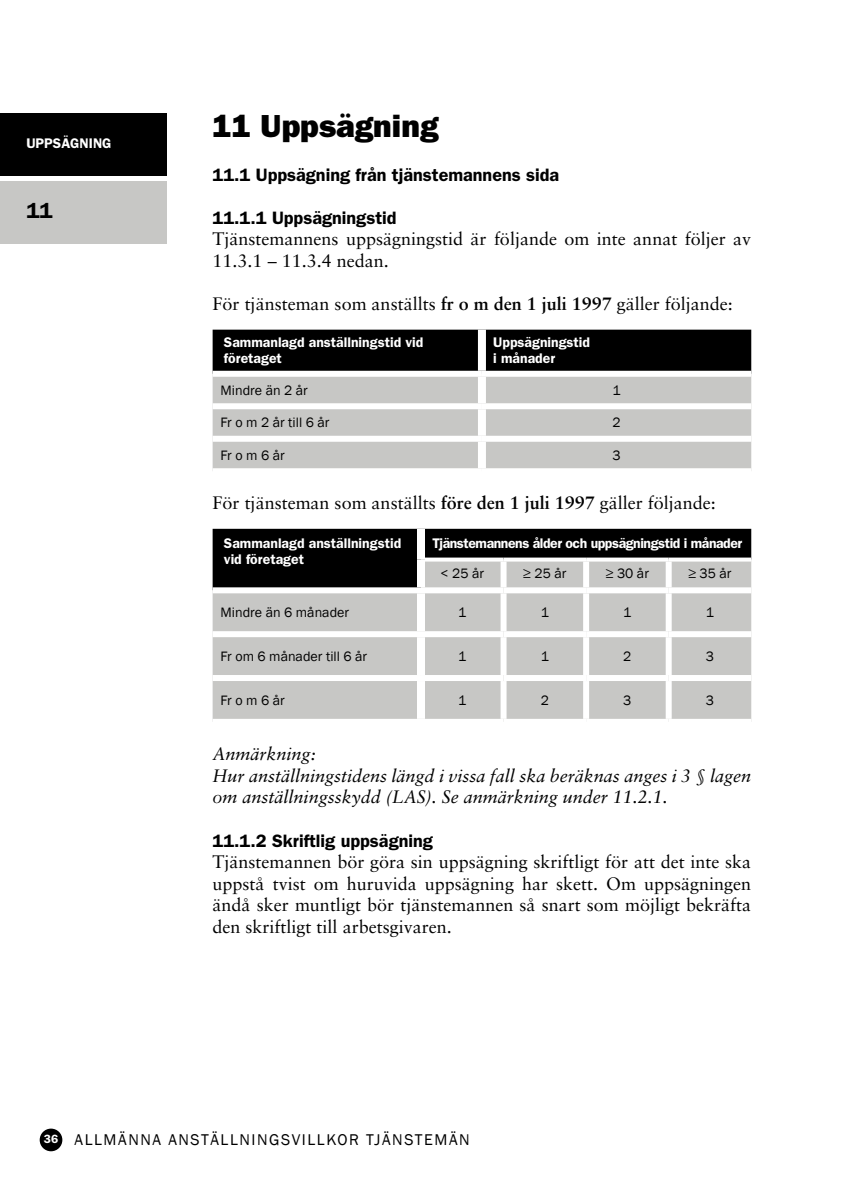
<style>
.page{position:relative;width:842px;height:1191px;background:#fff}
.page>*{position:absolute;margin:0;border:0;box-sizing:border-box;transform-origin:0 0}
.t1{font:800 32px "Franklin Gothic";color:#000}
.t2{font:600 22px "Franklin Gothic";color:#000}
.t3{font:18px/21.6px "Sabon";color:#000}
.t4{font:italic 18px/21.6px "Sabon";color:#000}
.t5{font:600 18px "Franklin Gothic";color:#000}
.t6{font:16px "Franklin Gothic";letter-spacing:.1em;color:#000}
.t7{font:14px "Franklin Gothic";color:#000}
.t8{font:600 14px/16.6px "Franklin Gothic";color:#fff}
.t9{font:600 14px "Franklin Gothic";letter-spacing:-.03em;color:#fff}
.t10{font:600 12px "Franklin Gothic";color:#fff}
.s1{font-weight:700}
</style>
<div class="page">
<div style="left:41px;top:1129px;width:20px;height:21px;background:#000;border-radius:50%"></div>
<div style="left:40px;top:1128px;width:22px;height:23px;border:2px solid #000;border-radius:50%"></div>
<div style="left:213px;top:330px;width:538px;height:41px;background:#000"></div>
<div style="left:213px;top:377px;width:538px;height:91px;background:#c7c7c5"></div>
<div style="left:213px;top:403px;width:269px;height:6px;background:#fff"></div>
<div style="left:482px;top:403px;width:269px;height:6px;background:#fff"></div>
<div style="left:478px;top:377px;width:8px;height:26px;background:#fff"></div>
<div style="left:213px;top:436px;width:269px;height:6px;background:#fff"></div>
<div style="left:478px;top:330px;width:8px;height:41px;background:#fff"></div>
<div style="left:478px;top:409px;width:8px;height:27px;background:#fff"></div>
<div style="left:478px;top:442px;width:8px;height:26px;background:#fff"></div>
<div style="left:482px;top:436px;width:269px;height:6px;background:#fff"></div>
<div style="left:213px;top:529px;width:538px;height:30px;background:#000"></div>
<svg style="left:213px;top:559px;width:538px;height:160px;background:#b7b7b5"></svg>
<div style="left:213px;top:587px;width:208px;height:6px;background:#fff"></div>
<div style="left:213px;top:631px;width:208px;height:6px;background:#fff"></div>
<div style="left:421px;top:631px;width:83px;height:6px;background:#fff"></div>
<div style="left:669px;top:631px;width:82px;height:6px;background:#fff"></div>
<div style="left:417px;top:593px;width:8px;height:38px;background:#fff"></div>
<svg style="left:425px;top:557px;width:79px;height:4px"></svg>
<svg style="left:669px;top:557px;width:82px;height:4px"></svg>
<div style="left:417px;top:559px;width:8px;height:28px;background:#fff"></div>
<div style="left:421px;top:587px;width:83px;height:6px;background:#fff"></div>
<div style="left:669px;top:587px;width:82px;height:6px;background:#fff"></div>
<svg style="left:504px;top:557px;width:82px;height:4px"></svg>
<svg style="left:586px;top:557px;width:83px;height:4px"></svg>
<div style="left:501px;top:561px;width:6px;height:26px;background:#fff"></div>
<div style="left:583px;top:561px;width:6px;height:26px;background:#fff"></div>
<div style="left:666px;top:561px;width:6px;height:26px;background:#fff"></div>
<div style="left:504px;top:587px;width:82px;height:6px;background:#fff"></div>
<div style="left:501px;top:593px;width:6px;height:38px;background:#fff"></div>
<div style="left:586px;top:587px;width:83px;height:6px;background:#fff"></div>
<div style="left:583px;top:593px;width:6px;height:38px;background:#fff"></div>
<div style="left:666px;top:593px;width:6px;height:38px;background:#fff"></div>
<div style="left:504px;top:631px;width:82px;height:6px;background:#fff"></div>
<div style="left:501px;top:637px;width:6px;height:38px;background:#fff"></div>
<div style="left:586px;top:631px;width:83px;height:6px;background:#fff"></div>
<div style="left:583px;top:637px;width:6px;height:38px;background:#fff"></div>
<div style="left:666px;top:637px;width:6px;height:38px;background:#fff"></div>
<div style="left:504px;top:675px;width:82px;height:6px;background:#fff"></div>
<div style="left:501px;top:681px;width:6px;height:38px;background:#fff"></div>
<div style="left:586px;top:675px;width:83px;height:6px;background:#fff"></div>
<div style="left:583px;top:681px;width:6px;height:38px;background:#fff"></div>
<div style="left:666px;top:681px;width:6px;height:38px;background:#fff"></div>
<div style="left:213px;top:675px;width:208px;height:6px;background:#fff"></div>
<div style="left:417px;top:529px;width:8px;height:30px;background:#fff"></div>
<div style="left:417px;top:637px;width:8px;height:38px;background:#fff"></div>
<div style="left:417px;top:681px;width:8px;height:38px;background:#fff"></div>
<div style="left:421px;top:675px;width:83px;height:6px;background:#fff"></div>
<div style="left:669px;top:675px;width:82px;height:6px;background:#fff"></div>
<div style="left:0;top:113px;width:167px;height:63px;background:#000"></div>
<div style="left:0;top:181px;width:167px;height:63px;background:#c7c7c5"></div>
<p class="t8" style="left:26px;top:135px;width:87px">UPPSÄGNING</p>
<p class="t2" style="left:26px;top:198px;width:28px">11</p>
<h1 class="t1" style="left:213px;top:108px;width:227px">11 Uppsägning</h1>
<p class="t5" style="left:213px;top:164px;width:348px">11.1 Uppsägning från tjänstemannens sida</p>
<p class="t5" style="left:213px;top:207px;width:185px">11.1.1 Uppsägningstid</p>
<p class="t3" style="left:213px;top:228px;width:540px">Tjänstemannens uppsägningstid är följande om inte annat följer av<br>11.3.1 – 11.3.4 nedan.</p>
<p class="t3" style="left:213px;top:293px;width:522px">För tjänsteman som anställts <span class="s1">fr o m den 1 juli 1997</span> gäller följande:</p>
<p class="t8" style="left:224px;top:333px;width:201px">Sammanlagd anställningstid vid företaget</p>
<p class="t8" style="left:493px;top:333px;width:98px">Uppsägningstid i månader</p>
<p class="t7" style="left:221px;top:381px;width:89px">Mindre än 2 år</p>
<p class="t7" style="left:612px;top:381px;width:10px">1</p>
<p class="t7" style="left:221px;top:414px;width:110px">Fr o m 2 år till 6 år</p>
<p class="t7" style="left:612px;top:414px;width:10px">2</p>
<p class="t7" style="left:221px;top:446px;width:66px">Fr o m 6 år</p>
<p class="t7" style="left:612px;top:446px;width:10px">3</p>
<p class="t3" style="left:213px;top:492px;width:505px">För tjänsteman som anställts <span class="s1">före den 1 juli 1997</span> gäller följande:</p>
<p class="t8" style="left:224px;top:535px;width:179px">Sammanlagd anställningstid vid företaget</p>
<p class="t9" style="left:432px;top:535px;width:311px">Tjänstemannens ålder och uppsägningstid i månader</p>
<p class="t7" style="left:440px;top:564px;width:45px">&lt; 25 år</p>
<p class="t7" style="left:523px;top:564px;width:45px">≥ 25 år</p>
<p class="t7" style="left:606px;top:564px;width:45px">≥ 30 år</p>
<p class="t7" style="left:688px;top:564px;width:45px">≥ 35 år</p>
<p class="t7" style="left:221px;top:604px;width:130px">Mindre än 6 månader</p>
<p class="t7" style="left:458px;top:604px;width:10px">1</p>
<p class="t7" style="left:541px;top:604px;width:10px">1</p>
<p class="t7" style="left:623px;top:604px;width:10px">1</p>
<p class="t7" style="left:706px;top:604px;width:10px">1</p>
<p class="t7" style="left:221px;top:647px;width:148px">Fr om 6 månader till 6 år</p>
<p class="t7" style="left:458px;top:647px;width:10px">1</p>
<p class="t7" style="left:541px;top:647px;width:10px">1</p>
<p class="t7" style="left:623px;top:647px;width:10px">2</p>
<p class="t7" style="left:706px;top:647px;width:10px">3</p>
<p class="t7" style="left:221px;top:691px;width:66px">Fr o m 6 år</p>
<p class="t7" style="left:458px;top:691px;width:10px">1</p>
<p class="t7" style="left:541px;top:691px;width:10px">2</p>
<p class="t7" style="left:623px;top:691px;width:10px">3</p>
<p class="t7" style="left:706px;top:691px;width:10px">3</p>
<p class="t4" style="left:213px;top:743px;width:540px">Anmärkning:<br>Hur anställningstidens längd i vissa fall ska beräknas anges i 3 § lagen om anställningsskydd (LAS). Se anmärkning under 11.2.1.</p>
<p class="t5" style="left:213px;top:829px;width:222px">11.1.2 Skriftlig uppsägning</p>
<p class="t3" style="left:213px;top:851px;width:540px;text-align:justify">Tjänstemannen bör göra sin uppsägning skriftligt för att det inte ska uppstå tvist om huruvida uppsägning har skett. Om uppsägningen ändå sker muntligt bör tjänstemannen så snart som möjligt bekräfta den skriftligt till arbetsgivaren.</p>
<p class="t10" style="left:44px;top:1132px;width:16px">36</p>
<p class="t6" style="left:75px;top:1130px;width:397px">ALLMÄNNA ANSTÄLLNINGSVILLKOR TJÄNSTEMÄN</p>
</div>
